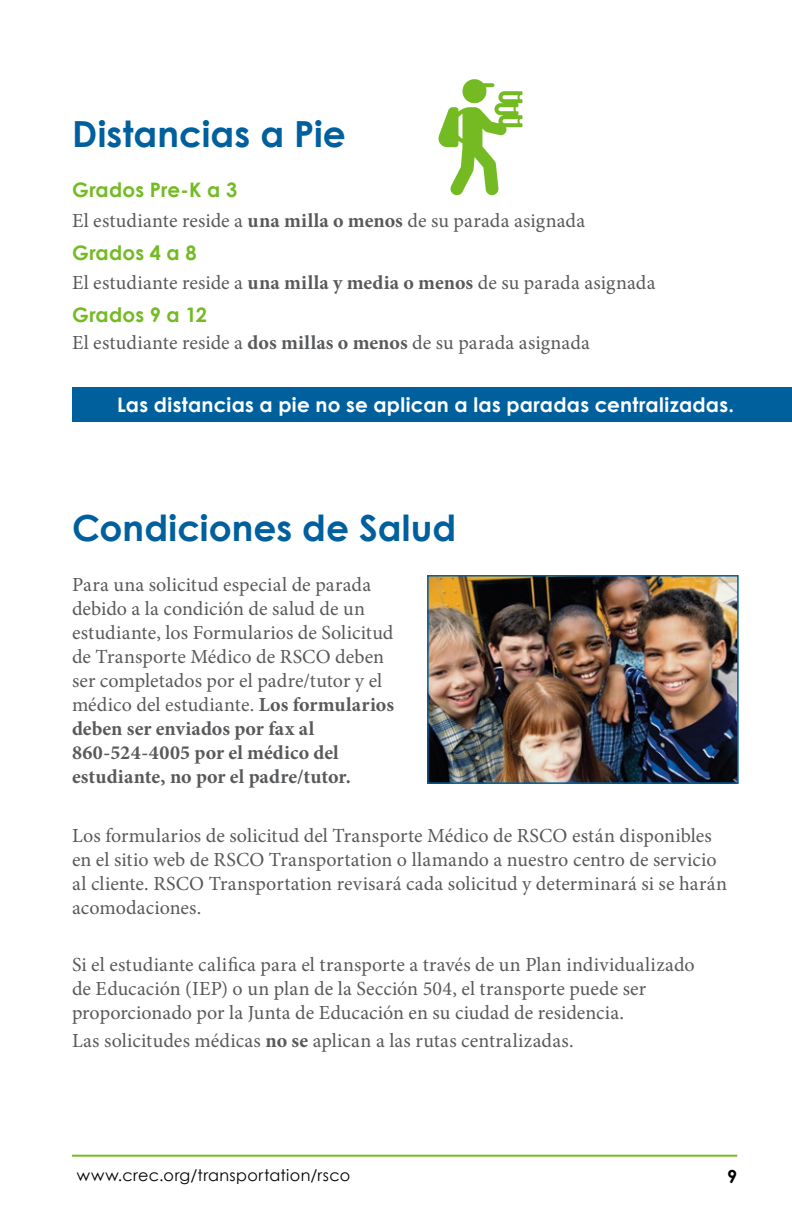
<style>
.page{position:relative;width:792px;height:1224px;background:#fff}
.page>*{position:absolute;margin:0;border:0;box-sizing:border-box;transform-origin:0 0}
.t1{font:700 36px "Century Gothic";letter-spacing:.005em;color:#00609d}
.t2{font:20px/24px "Minion Pro";letter-spacing:.005em;color:#58595b}
.t3{font:700 20px "Century Gothic";letter-spacing:.015em;color:#fff}
.t4{font:700 20px "Century Gothic";letter-spacing:.01em;color:#74bb23}
.t5{font:700 18px "Century Gothic";color:#000}
.t6{font:16px "Century Gothic";letter-spacing:.025em;color:#000}
.s1{font-weight:700}
</style>
<div class="page">
<hr style="left:72px;top:1155px;width:665px;height:2px;background:#74bb23">
<div style="left:72px;top:387px;width:720px;height:34px;background:#00609d"></div>
<svg style="left:438px;top:79px;width:84px;height:116px"></svg>
<img style="left:430px;top:578px;width:306px;height:203px">
<div style="left:427px;top:575px;width:312px;height:209px;border:2px solid #00609d"></div>
<h1 class="t1" style="left:72px;top:107px;width:275px">Distancias a Pie</h1>
<p class="t4" style="left:72px;top:175px;width:167px">Grados Pre-K a 3</p>
<p class="t2" style="left:72px;top:208px;width:515px">El estudiante reside a <span class="s1">una milla o menos</span> de su parada asignada</p>
<p class="t4" style="left:72px;top:237px;width:126px">Grados 4 a 8</p>
<p class="t2" style="left:72px;top:271px;width:585px">El estudiante reside a <span class="s1">una milla y media o menos</span> de su parada asignada</p>
<p class="t4" style="left:72px;top:300px;width:137px">Grados 9 a 12</p>
<p class="t2" style="left:72px;top:331px;width:520px">El estudiante reside a <span class="s1">dos millas o menos</span> de su parada asignada</p>
<p class="t3" style="left:117px;top:389px;width:619px">Las distancias a pie no se aplican a las paradas centralizadas.</p>
<h1 class="t1" style="left:72px;top:500px;width:386px">Condiciones de Salud</h1>
<p class="t2" style="left:72px;top:573px;width:324px">Para una solicitud especial de parada debido a la condición de salud de un estudiante, los Formularios de Solicitud de Transporte Médico de RSCO deben ser completados por el padre/tutor y el médico del estudiante. <span class="s1">Los formularios deben ser enviados por fax al 860-524-4005 por el médico del estudiante, no por el padre/tutor.</span></p>
<p class="t2" style="left:72px;top:824px;width:657px">Los formularios de solicitud del Transporte Médico de RSCO están disponibles en el sitio web de RSCO Transportation o llamando a nuestro centro de servicio al cliente. RSCO Transportation revisará cada solicitud y determinará si se harán acomodaciones.</p>
<p class="t2" style="left:72px;top:953px;width:624px">Si el estudiante califica para el transporte a través de un Plan individualizado de Educación (IEP) o un plan de la Sección 504, el transporte puede ser proporcionado por la Junta de Educación en su ciudad de residencia.</p>
<p class="t2" style="left:72px;top:1029px;width:503px">Las solicitudes médicas <span class="s1">no se</span> aplican a las rutas centralizadas.</p>
<p class="t6" style="left:77px;top:1164px;width:275px">www.crec.org/transportation/rsco</p>
<p class="t5" style="left:727px;top:1162px;width:12px">9</p>
</div>
